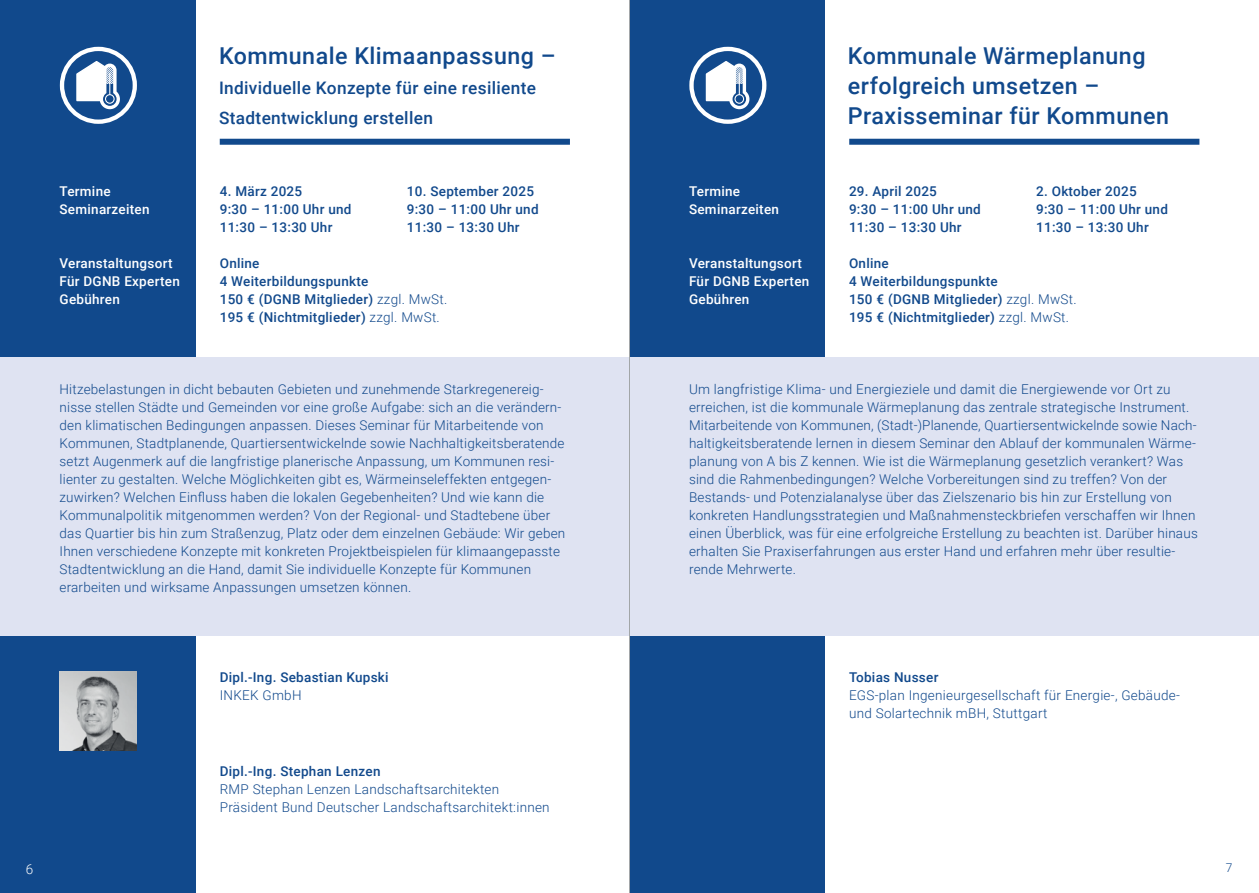
<style>
.page{position:relative;width:1259px;height:893px;background:#fff}
.page>*{position:absolute;margin:0;border:0;box-sizing:border-box;transform-origin:0 0}
.t1{font:500 23.25px/30px "Roboto";letter-spacing:.02em;color:#11498c}
.t2{font:500 17.25px/30px "Roboto";letter-spacing:.02em;color:#11498c}
.t3{font:300 13.5px/18px "Roboto";letter-spacing:.015em;color:#11498c}
.t4{font:500 13.5px/18px "Roboto";letter-spacing:.02em;color:#11498c}
.t5{font:500 13.5px/18px "Roboto";letter-spacing:.02em;color:#fff}
.t6{font:300 13.5px "Roboto";color:#fff}
.t7{font:300 12px "Roboto";color:#11498c}
.s1{font-weight:300}
</style>
<div class="page">
<div style="left:0;top:0;width:196px;height:893px;background:#11498c"></div>
<div style="left:629px;top:0;width:196px;height:893px;background:#11498c"></div>
<div style="left:0;top:358px;width:1259px;height:278px;background:#dfe3f2"></div>
<div style="left:220px;top:139px;width:350px;height:6px;background:#11498c"></div>
<div style="left:849px;top:139px;width:350px;height:6px;background:#11498c"></div>
<div style="left:60px;top:47px;width:77px;height:77px;border:4px solid #fff;border-radius:50%"></div>
<svg style="left:76px;top:61px;width:44px;height:48px"></svg>
<div style="left:689px;top:47px;width:77px;height:77px;border:4px solid #fff;border-radius:50%"></div>
<svg style="left:705px;top:61px;width:44px;height:48px"></svg>
<img style="left:60px;top:672px;width:77px;height:79px">
<hr style="left:629px;top:0;width:1px;height:893px;background:#a2a6a8">
<p class="t5" style="left:60px;top:181px;width:91px">Termine<br>Seminarzeiten</p>
<p class="t5" style="left:60px;top:253px;width:122px">Veranstaltungsort<br>Für DGNB Experten<br>Gebühren</p>
<h1 class="t1" style="left:219px;top:40px;width:338px">Kommunale Klimaanpassung –</h1>
<p class="t2" style="left:219px;top:72px;width:319px">Individuelle Konzepte für eine resiliente<br>Stadtentwicklung erstellen</p>
<p class="t4" style="left:407px;top:182px;width:133px">10. September 2025<br>9:30 – 11:00 Uhr und<br>11:30 – 13:30 Uhr</p>
<p class="t4" style="left:220px;top:181px;width:133px">4. März 2025<br>9:30 – 11:00 Uhr und<br>11:30 – 13:30 Uhr</p>
<p class="t4" style="left:220px;top:253px;width:229px">Online<br>4 Weiterbildungspunkte<br>150 € (DGNB Mitglieder) <span class="s1">zzgl. MwSt.<br></span>195 € (Nichtmitglieder) <span class="s1">zzgl. MwSt.</span></p>
<p class="t3" style="left:60px;top:379px;width:507px">Hitzebelastungen in dicht bebauten Gebieten und zunehmende Starkregenereig&shy;nisse stellen Städte und Gemeinden vor eine große Aufgabe: sich an die verändern&shy;den klimatischen Bedingungen anpassen. Dieses Seminar für Mitarbeitende von Kommunen, Stadtplanende, Quartiersentwickelnde sowie Nachhaltigkeitsberatende setzt Augenmerk auf die langfristige planerische Anpassung, um Kommunen resi&shy;lienter zu gestalten. Welche Möglichkeiten gibt es, Wärmeinseleffekten entgegen&shy;zuwirken? Welchen Einfluss haben die lokalen Gegebenheiten? Und wie kann die Kommunalpolitik mitgenommen werden? Von der Regional- und Stadtebene über das Quartier bis hin zum Straßenzug, Platz oder dem einzelnen Gebäude: Wir geben Ihnen verschiedene Konzepte mit konkreten Projektbeispielen für klimaangepasste Stadtentwicklung an die Hand, damit Sie individuelle Konzepte für Kommunen erarbeiten und wirksame Anpassungen umsetzen können.</p>
<p class="t4" style="left:220px;top:667px;width:170px">Dipl.-Ing. Sebastian Kupski</p>
<p class="t3" style="left:220px;top:685px;width:83px">INKEK GmbH</p>
<p class="t4" style="left:220px;top:761px;width:162px">Dipl.-Ing. Stephan Lenzen</p>
<p class="t3" style="left:220px;top:779px;width:331px">RMP Stephan Lenzen Landschaftsarchitekten<br>Präsident Bund Deutscher Landschaftsarchitekt:innen</p>
<p class="t5" style="left:689px;top:181px;width:91px">Termine<br>Seminarzeiten</p>
<p class="t5" style="left:689px;top:253px;width:122px">Veranstaltungsort<br>Für DGNB Experten<br>Gebühren</p>
<h1 class="t1" style="left:848px;top:40px;width:323px">Kommunale Wärmeplanung erfolgreich umsetzen –<br>Praxisseminar für Kommunen</h1>
<p class="t4" style="left:849px;top:181px;width:133px">29. April 2025<br>9:30 – 11:00 Uhr und<br>11:30 – 13:30 Uhr</p>
<p class="t4" style="left:849px;top:253px;width:229px">Online<br>4 Weiterbildungspunkte<br>150 € (DGNB Mitglieder) <span class="s1">zzgl. MwSt.<br></span>195 € (Nichtmitglieder) <span class="s1">zzgl. MwSt.</span></p>
<p class="t4" style="left:1036px;top:181px;width:133px">2. Oktober 2025<br>9:30 – 11:00 Uhr und<br>11:30 – 13:30 Uhr</p>
<p class="t3" style="left:689px;top:380px;width:510px">Um langfristige Klima- und Energieziele und damit die Energiewende vor Ort zu erreichen, ist die kommunale Wärmeplanung das zentrale strategische Instrument.<br>Mitarbeitende von Kommunen, (Stadt-)Planende, Quartiersentwickelnde sowie Nach&shy;haltigkeitsberatende lernen in diesem Seminar den Ablauf der kommunalen Wärme&shy;planung von A bis Z kennen. Wie ist die Wärmeplanung gesetzlich verankert? Was sind die Rahmenbedingungen? Welche Vorbereitungen sind zu treffen? Von der Bestands- und Potenzialanalyse über das Zielszenario bis hin zur Erstellung von konkreten Handlungsstrategien und Maßnahmensteckbriefen verschaffen wir Ihnen einen Überblick, was für eine erfolgreiche Erstellung zu beachten ist. Darüber hinaus erhalten Sie Praxiserfahrungen aus erster Hand und erfahren mehr über resultie&shy;rende Mehrwerte.</p>
<p class="t4" style="left:849px;top:667px;width:91px">Tobias Nusser</p>
<p class="t3" style="left:849px;top:685px;width:332px">EGS-plan Ingenieurgesellschaft für Energie-, Gebäude&shy;und Solartechnik mBH, Stuttgart</p>
<p class="t6" style="left:26px;top:859px;width:9px">6</p>
<p class="t7" style="left:1225px;top:860px;width:8px">7</p>
</div>
